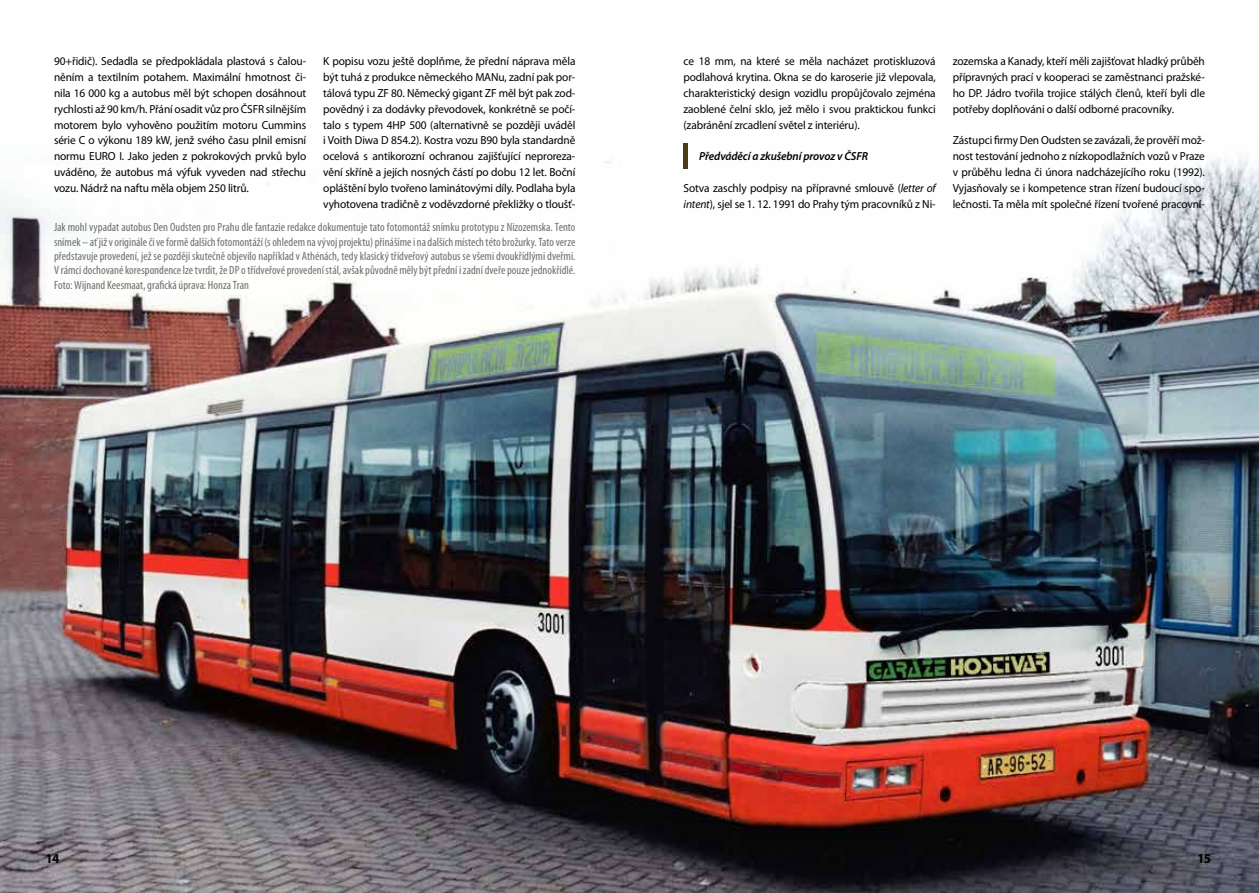
<style>
.page{position:relative;width:1259px;height:893px;background:#fff}
.page>*{position:absolute;margin:0;border:0;box-sizing:border-box;transform-origin:0 0}
.t1{font:700 13.5px "Myriad Pro";color:#000}
.t2{font:condensed 12px/14.4px "Myriad Pro";color:#706f6f;text-align:justify}
.t3{font:11.7px/15.9px "Myriad Pro";letter-spacing:-.01em;color:#000;text-align:justify}
.t4{font:italic 600 11.7px "Myriad Pro";letter-spacing:-.01em;color:#000}
.s1{font-style:italic}
</style>
<div class="page">
<img style="left:0;top:143px;width:1259px;height:750px">
<div style="left:683px;top:144px;width:5px;height:25px;background:#4a3e15"></div>
<p class="t3" style="left:54px;top:53px;width:254px">90+řidič). Sedadla se předpokládala plastová s čalou&shy;něním a textilním potahem. Maximální hmotnost či&shy;nila 16 000 kg a autobus měl být schopen dosáhnout rychlosti až 90 km/h. Přání osadit vůz pro ČSFR silnějším motorem bylo vyhověno použitím motoru Cummins série C o výkonu 189 kW, jenž svého času plnil emisní normu EURO I. Jako jeden z pokrokových prvků bylo uváděno, že autobus má výfuk vyveden nad střechu vozu. Nádrž na naftu měla objem 250 litrů.</p>
<p class="t3" style="left:323px;top:53px;width:254px">K popisu vozu ještě doplňme, že přední náprava měla být tuhá z produkce německého MANu, zadní pak por&shy;tálová typu ZF 80. Německý gigant ZF měl být pak zod&shy;povědný i za dodávky převodovek, konkrétně se počí&shy;talo s typem 4HP 500 (alternativně se později uváděl i Voith Diwa D 854.2). Kostra vozu B90 byla standardně ocelová s antikorozní ochranou zajišťující neproreza&shy;vění skříně a jejích nosných částí po dobu 12 let. Boční opláštění bylo tvořeno laminátovými díly. Podlaha byla vyhotovena tradičně z voděvzdorné překližky o tloušť-</p>
<p class="t2" style="left:54px;top:220px;width:523px">Jak mohl vypadat autobus Den Oudsten pro Prahu dle fantazie redakce dokumentuje tato fotomontáž snímku prototypu z Nizozemska. Tento snímek – ať již v originále či ve formě dalších fotomontáží (s ohledem na vývoj projektu) přinášíme i na dalších místech této brožurky. Tato verze představuje provedení, jež se později skutečně objevilo například v Athénách, tedy klasický třídveřový autobus se všemi dvoukřídlými dveřmi.<br>V rámci dochované korespondence lze tvrdit, že DP o třídveřové provedení stál, avšak původně měly být přední i zadní dveře pouze jednokřídlé.<br>Foto: Wijnand Keesmaat, grafická úprava: Honza Tran</p>
<p class="t3" style="left:683px;top:53px;width:254px">ce 18 mm, na které se měla nacházet protiskluzová podlahová krytina. Okna se do karoserie již vlepovala, charakteristický design vozidlu propůjčovalo zejména zaoblené čelní sklo, jež mělo i svou praktickou funkci (zabránění zrcadlení světel z interiéru).</p>
<p class="t4" style="left:699px;top:149px;width:170px">Předváděcí a zkušební provoz v ČSFR</p>
<p class="t3" style="left:683px;top:180px;width:254px">Sotva zaschly podpisy na přípravné smlouvě (<span class="s1">letter of intent</span>), sjel se 1. 12. 1991 do Prahy tým pracovníků z Ni-</p>
<p class="t3" style="left:952px;top:53px;width:254px">zozemska a Kanady, kteří měli zajišťovat hladký průběh přípravných prací v kooperaci se zaměstnanci pražské&shy;ho DP. Jádro tvořila trojice stálých členů, kteří byli dle potřeby doplňováni o další odborné pracovníky.</p>
<p class="t3" style="left:952px;top:132px;width:254px">Zástupci firmy Den Oudsten se zavázali, že prověří mož&shy;nost testování jednoho z nízkopodlažních vozů v Praze v průběhu ledna či února nadcházejícího roku (1992).<br>Vyjasňovaly se i kompetence stran řízení budoucí spo&shy;lečnosti. Ta měla mít společné řízení tvořené pracovní-</p>
<p class="t1" style="left:46px;top:849px;width:15px">14</p>
<p class="t1" style="left:1197px;top:849px;width:15px">15</p>
</div>
